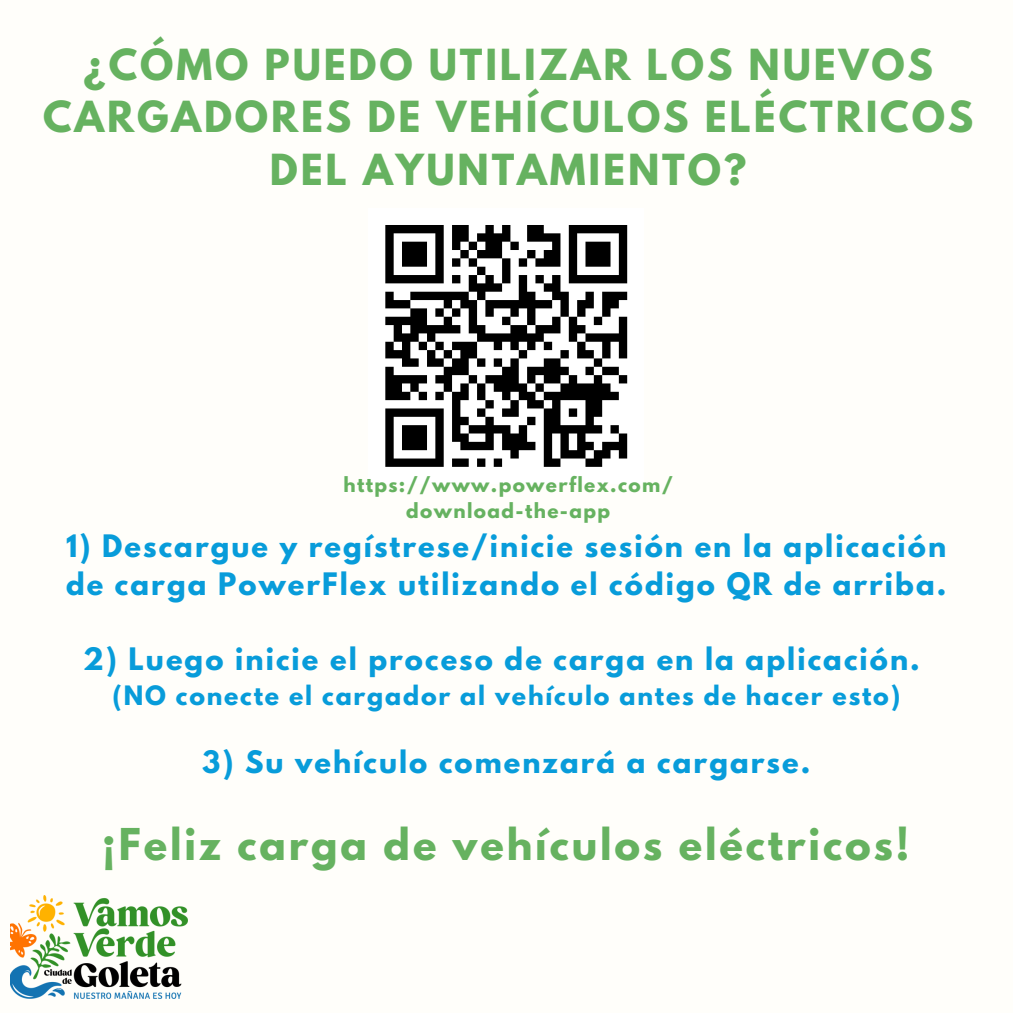
<style>
.page{position:relative;width:1013px;height:1013px;background:#fff}
.page>*{position:absolute;margin:0;border:0;box-sizing:border-box;transform-origin:0 0}
.t1{font:700 38.88px "League Spartan";letter-spacing:.075em;color:#66b260}
.t2{font:700 38px/52.5px "League Spartan";letter-spacing:.075em;color:#66b260;text-align:center}
.t3{font:700 27.38px/37.5px "League Spartan";letter-spacing:.075em;color:#089cda}
.t4{font:700 23.62px "League Spartan";letter-spacing:.075em;color:#089cda}
.t5{font:700 18.5px/25.6px "League Spartan";letter-spacing:.075em;color:#66b260;text-align:center}
</style>
<div class="page">
<div style="left:0;top:0;width:1012px;height:1012px;background:#fffefa"></div>
<img style="left:11px;top:895px;width:177px;height:104px">
<div style="left:368px;top:208px;width:276px;height:275px;background:#fff"></div>
<svg style="left:385px;top:225px;width:243px;height:242px"></svg>
<h1 class="t2" style="left:43px;top:43px;width:931px">¿CÓMO PUEDO UTILIZAR LOS NUEVOS<br>CARGADORES DE VEHÍCULOS ELÉCTRICOS<br>DEL AYUNTAMIENTO?</h1>
<h3 class="t5" style="left:343px;top:474px;width:331px">https://www.powerflex.com/ download-the-app</h3>
<p class="t3" style="left:66px;top:531px;width:881px">1) Descargue y regístrese/inicie sesión en la aplicación de carga PowerFlex utilizando el código QR de arriba.</p>
<p class="t3" style="left:83px;top:643px;width:838px">2) Luego inicie el proceso de carga en la aplicación.</p>
<p class="t4" style="left:112px;top:683px;width:789px">(NO conecte el cargador al vehículo antes de hacer esto)</p>
<h3 class="t3" style="left:202px;top:747px;width:609px">3) Su vehículo comenzará a cargarse.</h3>
<h4 class="t1" style="left:102px;top:825px;width:808px">¡Feliz carga de vehículos eléctricos!</h4>
</div>
